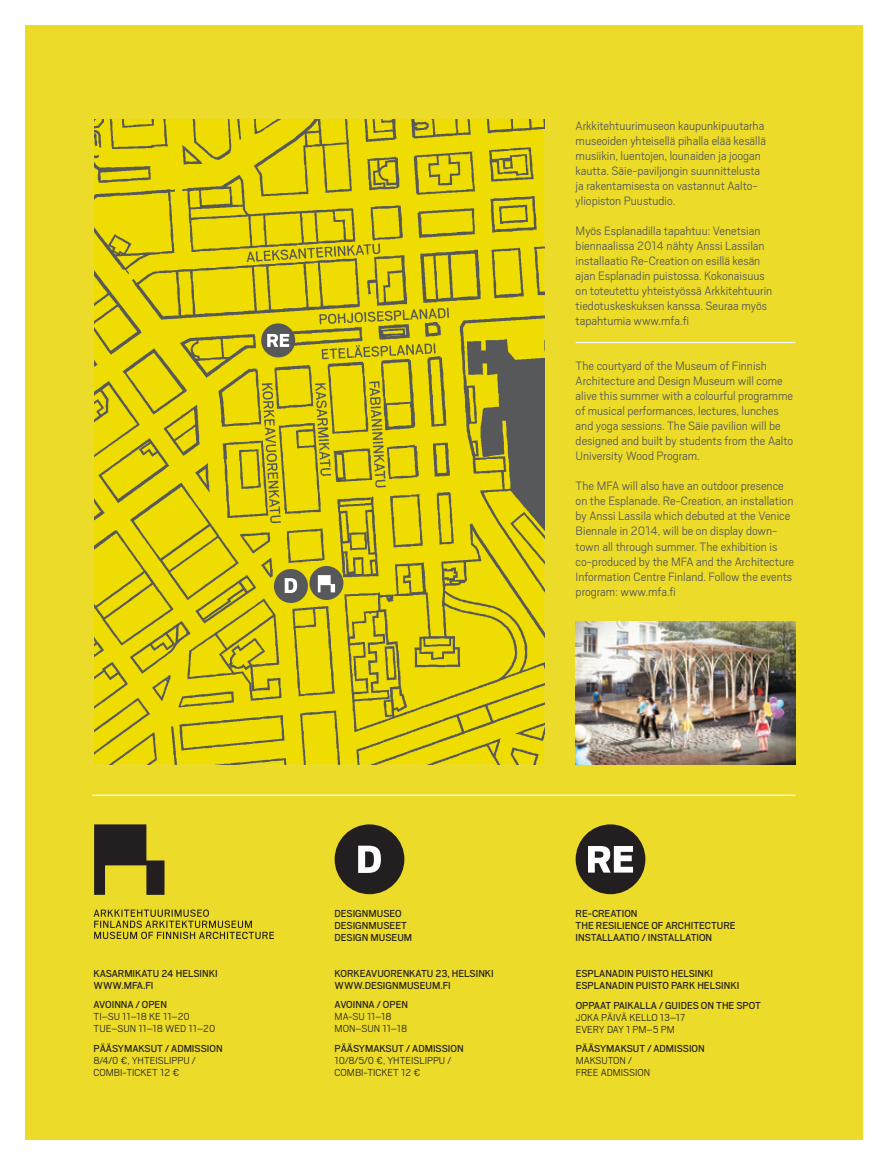
<style>
.page{position:relative;width:889px;height:1166px;background:#fff}
.page>*{position:absolute;margin:0;border:0;box-sizing:border-box;transform-origin:0 0}
.t1{font:300 13.5px/15px "Scout";color:#57585a}
.t2{font:11.25px/12px "Scout";color:#231f20}
.t3{font:300 11.25px/12px "Scout";color:#231f20}
</style>
<div class="page">
<div style="left:26px;top:26px;width:837px;height:1114px;background:#ecdc29"></div>
<svg style="left:94px;top:909px;width:180px;height:29px"></svg>
<svg style="left:94px;top:824px;width:70px;height:70px"></svg>
<img style="left:575px;top:621px;width:220px;height:143px">
<hr style="left:575px;top:342px;width:220px;height:1px;background:#fff">
<hr style="left:92px;top:794px;width:703px;height:1px;background:#fff">
<img style="left:94px;top:119px;width:450px;height:645px">
<div style="left:575px;top:824px;width:70px;height:69px;background:#231f20;border-radius:50%"></div>
<svg style="left:588px;top:846px;width:45px;height:26px"></svg>
<div style="left:335px;top:824px;width:69px;height:69px;background:#231f20;border-radius:50%"></div>
<svg style="left:358px;top:845px;width:23px;height:27px"></svg>
<div style="left:274px;top:569px;width:34px;height:34px;background:#57585a;border-radius:50%"></div>
<svg style="left:285px;top:578px;width:12px;height:15px"></svg>
<div style="left:261px;top:323px;width:34px;height:34px;background:#57585a;border-radius:50%"></div>
<svg style="left:267px;top:334px;width:22px;height:13px"></svg>
<div style="left:309px;top:566px;width:34px;height:34px;background:#57585a;border-radius:50%"></div>
<svg style="left:318px;top:575px;width:17px;height:17px"></svg>
<p class="t1" style="left:575px;top:118px;width:192px">Arkkitehtuurimuseon kaupunkipuutarha museoiden yhteisellä pihalla elää kesällä musiikin, luentojen, lounaiden ja joogan kautta. Säie-paviljongin suunnittelusta ja rakentamisesta on vastannut Aalto&shy;yliopiston Puustudio.</p>
<p class="t1" style="left:575px;top:223px;width:198px">Myös Esplanadilla tapahtuu: Venetsian biennaalissa 2014 nähty Anssi Lassilan installaatio Re-Creation on esillä kesän ajan Esplanadin puistossa. Kokonaisuus on toteutettu yhteistyössä Arkkitehtuurin tiedotuskeskuksen kanssa. Seuraa myös tapahtumia www.mfa.fi</p>
<p class="t1" style="left:575px;top:358px;width:219px">The courtyard of the Museum of Finnish Architecture and Design Museum will come alive this summer with a colourful programme of musical performances, lectures, lunches and yoga sessions. The Säie pavilion will be designed and built by students from the Aalto University Wood Program.</p>
<p class="t1" style="left:575px;top:478px;width:220px">The MFA will also have an outdoor presence on the Esplanade. Re-Creation, an installation by Anssi Lassila which debuted at the Venice Biennale in 2014, will be on display down&shy;town all through summer. The exhibition is co-produced by the MFA and the Architecture Information Centre Finland. Follow the events program: www.mfa.fi</p>
<p class="t2" style="left:94px;top:966px;width:126px">KASARMIKATU 24 HELSINKI<br>WWW.MFA.FI</p>
<p class="t2" style="left:94px;top:997px;width:75px">AVOINNA / OPEN</p>
<p class="t3" style="left:94px;top:1009px;width:123px">TI–SU 11–18 KE 11–20<br>TUE–SUN 11–18 WED 11–20</p>
<p class="t2" style="left:94px;top:1041px;width:131px">PÄÄSYMAKSUT / ADMISSION</p>
<p class="t3" style="left:94px;top:1053px;width:104px">8/4/0 €, YHTEISLIPPU /<br>COMBI-TICKET 12 €</p>
<p class="t2" style="left:335px;top:907px;width:79px">DESIGNMUSEO<br>DESIGNMUSEET<br>DESIGN MUSEUM</p>
<p class="t2" style="left:334px;top:966px;width:161px">KORKEAVUORENKATU 23, HELSINKI<br>WWW.DESIGNMUSEUM.FI</p>
<p class="t2" style="left:334px;top:997px;width:75px">AVOINNA / OPEN</p>
<p class="t3" style="left:334px;top:1009px;width:74px">MA-SU 11–18<br>MON–SUN 11–18</p>
<p class="t2" style="left:334px;top:1041px;width:131px">PÄÄSYMAKSUT / ADMISSION</p>
<p class="t3" style="left:334px;top:1053px;width:118px">10/8/5/0 €, YHTEISLIPPU /<br>COMBI-TICKET 12 €</p>
<p class="t2" style="left:392px;top:967px;width:139px">ESPLANADIN PUISTO HELSINKI</p>
<p class="t2" style="left:575px;top:906px;width:161px">RE-CREATION<br>THE RESILIENCE OF ARCHITECTURE<br>INSTALLAATIO / INSTALLATION</p>
<p class="t2" style="left:576px;top:966px;width:165px">ESPLANADIN PUISTO HELSINKI<br>ESPLANADIN PUISTO PARK HELSINKI</p>
<p class="t2" style="left:576px;top:998px;width:187px">OPPAAT PAIKALLA / GUIDES ON THE SPOT</p>
<p class="t3" style="left:576px;top:1022px;width:101px">EVERY DAY 1 PM–5 PM</p>
<p class="t2" style="left:576px;top:1041px;width:131px">PÄÄSYMAKSUT / ADMISSION</p>
<p class="t3" style="left:576px;top:1053px;width:76px">MAKSUTON /<br>FREE ADMISSION</p>
</div>
